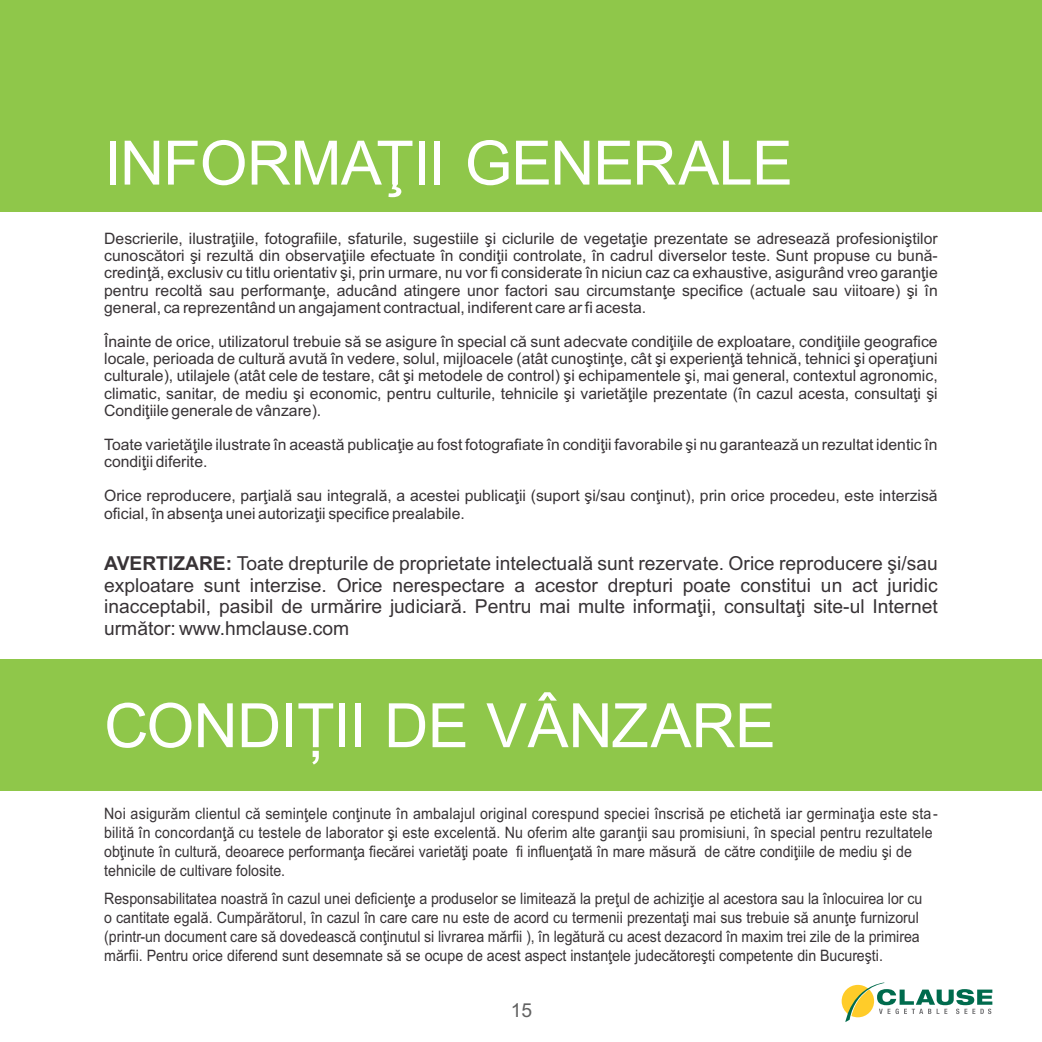
<style>
.page{position:relative;width:1042px;height:1042px;background:#fff}
.page>*{position:absolute;margin:0;border:0;box-sizing:border-box;transform-origin:0 0}
.t1{font:61.25px "Arial";letter-spacing:-.01em;color:#fff}
.t2{font:19.25px/21.5px "Arial";color:#383336;text-align:justify}
.t3{font:19.25px "Arial";color:#616161}
.t4{font:15.75px/17.2px "Arial";color:#383336;text-align:justify}
.t5{font:15.75px/18.9px "Arial";color:#383336;scale:.9 1}
.s1{font-weight:700}
</style>
<div class="page">
<div style="left:0;top:0;width:1042px;height:211px;background:#8fc74a"></div>
<div style="left:0;top:660px;width:1042px;height:131px;background:#8fc74a"></div>
<svg style="left:841px;top:982px;width:151px;height:40px"></svg>
<h1 class="t1" style="left:104px;top:140px;width:690px">INFORMAŢII GENERALE</h1>
<p class="t4" style="left:104px;top:231px;width:835px">Descrierile, ilustraţiile, fotografiile, sfaturile, sugestiile şi ciclurile de vegetaţie prezentate se adresează profesioniştilor cunoscători şi rezultă din observaţiile efectuate în condiţii controlate, în cadrul diverselor teste. Sunt propuse cu bună&shy;credinţă, exclusiv cu titlu orientativ şi, prin urmare, nu vor fi considerate în niciun caz ca exhaustive, asigurând vreo garanţie pentru recoltă sau performanţe, aducând atingere unor factori sau circumstanţe specifice (actuale sau viitoare) şi în general, ca reprezentând un angajament contractual, indiferent care ar fi acesta.</p>
<p class="t4" style="left:104px;top:334px;width:835px">Înainte de orice, utilizatorul trebuie să se asigure în special că sunt adecvate condiţiile de exploatare, condiţiile geografice locale, perioada de cultură avută în vedere, solul, mijloacele (atât cunoştinţe, cât şi experienţă tehnică, tehnici şi operaţiuni culturale), utilajele (atât cele de testare, cât şi metodele de control) şi echipamentele şi, mai general, contextul agronomic, climatic, sanitar, de mediu şi economic, pentru culturile, tehnicile şi varietăţile prezentate (în cazul acesta, consultaţi şi Condiţiile generale de vânzare).</p>
<p class="t4" style="left:104px;top:437px;width:835px">Toate varietăţile ilustrate în această publicaţie au fost fotografiate în condiţii favorabile şi nu garantează un rezultat identic în condiţii diferite.</p>
<p class="t4" style="left:104px;top:489px;width:835px">Orice reproducere, parţială sau integrală, a acestei publicaţii (suport şi/sau conţinut), prin orice procedeu, este interzisă oficial, în absenţa unei autorizaţii specifice prealabile.</p>
<p class="t2" style="left:104px;top:554px;width:835px"><span class="s1">AVERTIZARE:</span> Toate drepturile de proprietate intelectuală sunt rezervate. Orice reproducere şi/sau exploatare sunt interzise. Orice nerespectare a acestor drepturi poate constitui un act juridic inacceptabil, pasibil de urmărire judiciară. Pentru mai multe informaţii, consultaţi site-ul Internet următor: www.hmclause.com</p>
<h1 class="t1" style="left:104px;top:702px;width:673px">CONDIȚII DE VÂNZARE</h1>
<p class="t5" style="left:104px;top:805px;width:927px">Noi asigurăm clientul că seminţele conţinute în ambalajul original corespund speciei înscrisă pe etichetă iar germinaţia este sta&shy;bilită în concordanţă cu testele de laborator şi este excelentă. Nu oferim alte garanţii sau promisiuni, în special pentru rezultatele obţinute în cultură, deoarece performanţa fiecărei varietăţi poate fi influenţată în mare măsură de către condiţiile de mediu şi de tehnicile de cultivare folosite.</p>
<p class="t5" style="left:104px;top:891px;width:910px">Responsabilitatea noastră în cazul unei deficienţe a produselor se limitează la preţul de achiziţie al acestora sau la înlocuirea lor cu o cantitate egală. Cumpărătorul, în cazul în care care nu este de acord cu termenii prezentaţi mai sus trebuie să anunţe furnizorul (printr-un document care să dovedească conţinutul si livrarea mărfii ), în legătură cu acest dezacord în maxim trei zile de la primirea mărfii. Pentru orice diferend sunt desemnate să se ocupe de acest aspect instanţele judecătoreşti competente din Bucureşti.</p>
<p class="t3" style="left:511px;top:1003px;width:23px">15</p>
</div>
